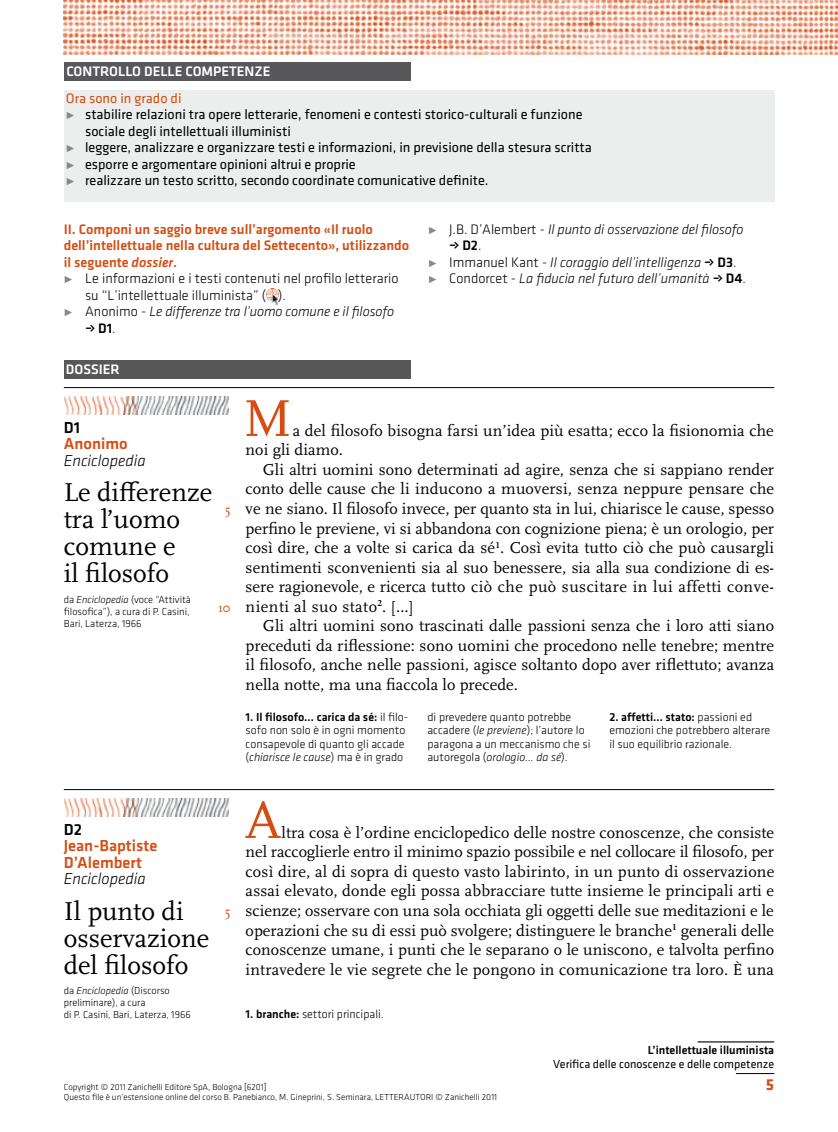
<style>
.page{position:relative;width:838px;height:1132px;background:#fff}
.page>*{position:absolute;margin:0;border:0;box-sizing:border-box;transform-origin:0 0}
.BRANO_Testo_con_capo{font:54px "Scala OT";color:#d54d13}
.BRANO_Titolo{font:27px/27px "Scala OT";color:#000}
.BRANO_Testo{font:16.5px/19.5px "Scala OT";letter-spacing:.02em;color:#000;text-align:justify}
.BRANO_Testo_con_capo-2{font:16.5px/19.5px "Scala OT";letter-spacing:.01em;color:#000}
.BRANO_autore{font:500 16.5px/16.5px "Klavika";color:#d54d13}
.BRANO_opera{font:italic 300 16.5px "Klavika";color:#000}
.DOSSIER_numero_brano{font:500 16.5px "Klavika";color:#000}
.t1{font:700 16.5px "Klavika";color:#d54d13}
.VERIFICHE_intro{font:14.25px/16.5px "Klavika";color:#000}
.VERIFICHE_esercizi{font:italic 300 14.25px "Klavika";letter-spacing:-.01em;color:#000}
.VERIFICA_consegna{font:500 14.25px/16.5px "Klavika";color:#d54d13}
.VERIFICHE_esercizi-2{font:300 14.25px/16.5px "Klavika";color:#000}
.t2{font:500 14.25px "Klavika";color:#fff}
.t3{font:14.25px "Klavika";color:#d54d13}
.VERIFICHE_esercizi-3{font:500 14.25px "Klavika";color:#000}
.t4{font:13.5px "Scala OT";color:#d54d13}
.note{font:300 12px/13.5px "Klavika";color:#000}
.t5{font:12px/13.5px "Klavika";color:#000;text-align:right}
.BRANO_fonte{font:300 10.5px/12px "Klavika";color:#000}
.t6{font:300 9px/10.5px "Klavika";color:#000}
.s1{font-weight:700;color:#87888a}
.s2{font-style:italic}
.s3{font-weight:700;font-style:normal;color:#87888a}
.s4{font-style:normal}
.s5{font-weight:300}
.s6{font-weight:500;font-style:normal}
.s7{font-weight:500}
</style>
<div class="page">
<hr style="left:697px;top:1040px;width:77px;height:2px;background:#000">
<hr style="left:736px;top:1072px;width:38px;height:1px;background:#000">
<img style="left:64px;top:0;width:774px;height:54px">
<div style="left:64px;top:90px;width:710px;height:111px;background:#eceded"></div>
<div style="left:64px;top:63px;width:347px;height:18px;background:#58585a"></div>
<img style="left:266px;top:288px;width:12px;height:16px">
<img style="left:138px;top:396px;width:91px;height:18px">
<img style="left:138px;top:798px;width:91px;height:18px">
<img style="left:64px;top:396px;width:74px;height:18px">
<img style="left:64px;top:798px;width:74px;height:18px">
<div style="left:64px;top:360px;width:346px;height:18px;background:#58585a"></div>
<hr style="left:64px;top:387px;width:710px;height:1px;background:#000">
<hr style="left:64px;top:789px;width:710px;height:1px;background:#000">
<p class="t2" style="left:66px;top:64px;width:205px">CONTROLLO DELLE COMPETENZE</p>
<p class="t3" style="left:66px;top:90px;width:117px">Ora sono in grado di</p>
<p class="VERIFICHE_intro" style="left:85px;top:107px;width:499px;text-indent:-19px"><span class="s1">•</span> stabilire relazioni tra opere letterarie, fenomeni e contesti storico-culturali e funzione sociale degli intellettuali illuministi</p>
<p class="VERIFICHE_intro" style="left:66px;top:140px;width:527px"><span class="s1">•</span> leggere, analizzare e organizzare testi e informazioni, in previsione della stesura scritta</p>
<p class="VERIFICHE_intro" style="left:66px;top:156px;width:291px"><span class="s1">•</span> esporre e argomentare opinioni altrui e proprie</p>
<p class="VERIFICHE_intro" style="left:66px;top:173px;width:424px"><span class="s1">•</span> realizzare un testo scritto, secondo coordinate comunicative definite.</p>
<p class="VERIFICA_consegna" style="left:64px;top:221px;width:347px">II. Componi un saggio breve sull’argomento «Il ruolo dell’intellettuale nella cultura del Settecento», utilizzando il seguente <span class="s2">dossier</span>.</p>
<p class="VERIFICHE_esercizi-2" style="left:85px;top:270px;width:315px;text-indent:-21px"><span class="s1">•</span> Le informazioni e i testi contenuti nel profilo letterario su “L’intellettuale illuminista” ( ).</p>
<p class="VERIFICHE_esercizi" style="left:64px;top:303px;width:332px"><span class="s3">•</span> <span class="s4">Anonimo -</span> Le differenze tra l’uomo comune e il filosofo</p>
<p class="VERIFICHE_esercizi-3" style="left:85px;top:320px;width:32px">• D1<span class="s5">.</span></p>
<p class="t2" style="left:66px;top:361px;width:55px">DOSSIER</p>
<p class="VERIFICHE_esercizi" style="left:428px;top:221px;width:317px"><span class="s3">•</span> <span class="s4">J.B. D’Alembert -</span> Il punto di osservazione del filosofo</p>
<p class="VERIFICHE_esercizi-3" style="left:449px;top:237px;width:34px">• D2<span class="s5">.</span></p>
<p class="VERIFICHE_esercizi" style="left:428px;top:254px;width:310px"><span class="s3">•</span> <span class="s4">Immanuel Kant -</span> Il coraggio dell’intelligenza <span class="s6">• D3</span><span class="s4">.</span></p>
<p class="VERIFICHE_esercizi" style="left:428px;top:270px;width:319px"><span class="s3">•</span> <span class="s4">Condorcet -</span> La fiducia nel futuro dell’umanità <span class="s6">• D4</span><span class="s4">.</span></p>
<p class="DOSSIER_numero_brano" style="left:64px;top:418px;width:18px">D1</p>
<p class="BRANO_autore" style="left:64px;top:435px;width:65px">Anonimo</p>
<p class="BRANO_opera" style="left:64px;top:451px;width:84px">Enciclopedia</p>
<p class="BRANO_Titolo" style="left:64px;top:479px;width:150px">Le differenze tra l’uomo comune e<br>il filosofo</p>
<p class="BRANO_fonte" style="left:64px;top:593px;width:129px">da <span class="s2">Enciclopedia</span> (voce “Attività filosofica”), a cura di P. Casini,<br>Bari, Laterza, 1966</p>
<p class="t4" style="left:225px;top:502px;width:7px">5</p>
<p class="t4" style="left:219px;top:600px;width:13px">10</p>
<p class="DOSSIER_numero_brano" style="left:64px;top:820px;width:20px">D2</p>
<p class="BRANO_autore" style="left:64px;top:837px;width:95px">Jean-Baptiste<br>D’Alembert</p>
<p class="BRANO_opera" style="left:64px;top:869px;width:84px">Enciclopedia</p>
<p class="BRANO_Titolo" style="left:64px;top:897px;width:147px">Il punto di osservazione del filosofo</p>
<p class="BRANO_fonte" style="left:64px;top:984px;width:129px">da <span class="s2">Enciclopedia</span> (Discorso preliminare), a cura<br>di P. Casini, Bari, Laterza, 1966</p>
<p class="t4" style="left:225px;top:904px;width:7px">5</p>
<p class="BRANO_Testo_con_capo" style="left:243px;top:389px;width:50px">M</p>
<p class="BRANO_Testo_con_capo-2" style="left:246px;top:421px;width:529px;text-indent:47px">a del filosofo bisogna farsi un’idea più esatta; ecco la fisionomia che noi gli diamo.</p>
<p class="BRANO_Testo" style="left:246px;top:460px;width:530px;text-indent:17px">Gli altri uomini sono determinati ad agire, senza che si sappiano render conto delle cause che li inducono a muoversi, senza neppure pensare che ve ne siano. Il filosofo invece, per quanto sta in lui, chiarisce le cause, spesso perfino le previene, vi si abbandona con cognizione piena; è un orologio, per così dire, che a volte si carica da sé<sup>1</sup>. Così evita tutto ciò che può causargli sentimenti sconvenienti sia al suo benessere, sia alla sua condizione di es&shy;sere ragionevole, e ricerca tutto ciò che può suscitare in lui affetti conve&shy;nienti al suo stato<sup>2</sup>. […]</p>
<p class="BRANO_Testo" style="left:246px;top:616px;width:530px;text-indent:17px">Gli altri uomini sono trascinati dalle passioni senza che i loro atti siano preceduti da riflessione: sono uomini che procedono nelle tenebre; mentre il filosofo, anche nelle passioni, agisce soltanto dopo aver riflettuto; avanza nella notte, ma una fiaccola lo precede.</p>
<p class="note" style="left:246px;top:710px;width:164px"><span class="s7">1. Il filosofo… carica da sé:</span> il filo&shy;sofo non solo è in ogni momento consapevole di quanto gli accade (<span class="s2">chiarisce le cause</span>) ma è in grado</p>
<p class="note" style="left:427px;top:710px;width:165px">di prevedere quanto potrebbe accadere (<span class="s2">le previene</span>); l’autore lo paragona a un meccanismo che si autoregola (<span class="s2">orologio… da sé</span>).</p>
<p class="note" style="left:609px;top:710px;width:162px"><span class="s7">2. affetti… stato:</span> passioni ed emozioni che potrebbero alterare il suo equilibrio razionale.</p>
<p class="BRANO_Testo_con_capo" style="left:245px;top:790px;width:38px">A</p>
<p class="BRANO_Testo_con_capo-2" style="left:246px;top:822px;width:530px;text-align:justify;text-indent:36px">ltra cosa è l’ordine enciclopedico delle nostre conoscenze, che consiste nel raccoglierle entro il minimo spazio possibile e nel collocare il filosofo, per così dire, al di sopra di questo vasto labirinto, in un punto di osservazione assai elevato, donde egli possa abbracciare tutte insieme le principali arti e scienze; osservare con una sola occhiata gli oggetti delle sue meditazioni e le operazioni che su di essi può svolgere; distinguere le branche<sup>1</sup> generali delle conoscenze umane, i punti che le separano o le uniscono, e talvolta perfino intravedere le vie segrete che le pongono in comunicazione tra loro. È una</p>
<p class="note" style="left:246px;top:1006px;width:140px"><span class="s7">1. branche:</span> settori principali.</p>
<p class="t6" style="left:64px;top:1081px;width:435px">Copyright © 2011 Zanichelli Editore SpA, Bologna [6201]<br>Questo file è un’estensione online del corso B. Panebianco, M. Gineprini, S. Seminara, LETTERAUTORI © Zanichelli 2011</p>
<p class="t5" style="left:553px;top:1043px;width:222px"><span class="s7">L’intellettuale illuminista<br></span>Verifica delle conoscenze e delle competenze</p>
<p class="t1" style="left:766px;top:1075px;width:10px">5</p>
</div>
